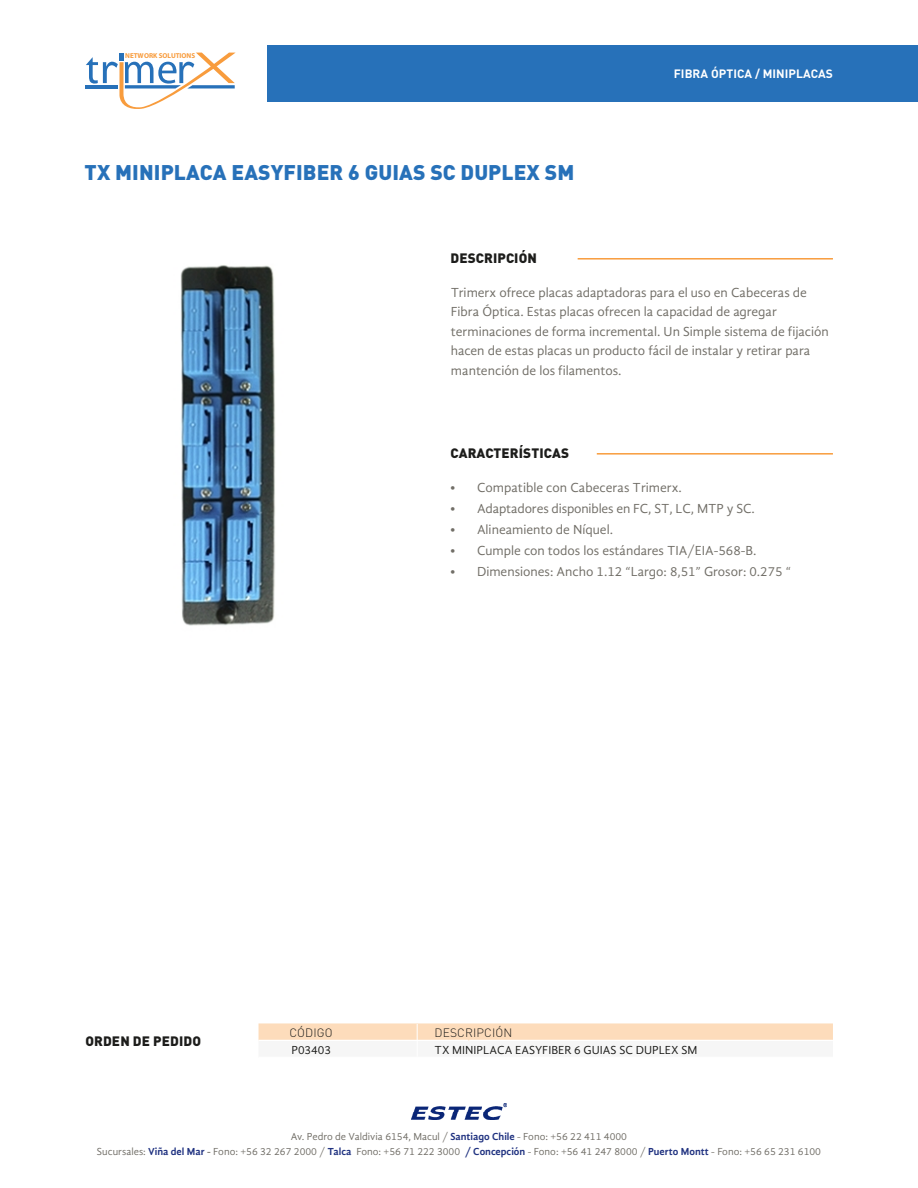
<style>
.page{position:relative;width:918px;height:1188px;background:#fff}
.page>*{position:absolute;margin:0;border:0;box-sizing:border-box;transform-origin:0 0}
.t1{font:900 21px "DIN Pro";letter-spacing:.005em;color:#2771b9}
.t2{font:13.5px/19.5px "Gandhi Sans";color:#716e67}
.t3{font:900 13.5px "DIN Pro";letter-spacing:.01em;color:#1d1d1b}
.t4{font:12px "Gandhi Sans";color:#1d1d1b}
.t5{font:700 12px "DIN Pro";letter-spacing:.005em;color:#fff}
.t6{font:300 12px "DIN Pro";letter-spacing:.01em;color:#1d1d1b}
.t7{font:10.5px/15px "Gandhi Sans";color:#716e67;text-align:center}
.t8{font:700 7.05px "Myriad Pro";color:#f89c3d}
.s1{font-weight:700;color:#213381}
.s2{font-weight:700}
</style>
<div class="page">
<img style="left:180px;top:265px;width:95px;height:361px">
<div style="left:268px;top:46px;width:650px;height:56px;background:#2771b9"></div>
<hr style="left:578px;top:258px;width:255px;height:2px;background:#f89c3d">
<hr style="left:597px;top:453px;width:236px;height:2px;background:#f89c3d">
<svg style="left:86px;top:53px;width:149px;height:56px"></svg>
<svg style="left:259px;top:1023px;width:574px;height:18px;background:#fddfc1"></svg>
<img style="left:411px;top:1103px;width:96px;height:17px">
<p class="t8" style="left:125px;top:51px;width:71px">NETWORK SOLUTIONS</p>
<h1 class="t1" style="left:85px;top:158px;width:491px">TX MINIPLACA EASYFIBER 6 GUIAS SC DUPLEX SM</h1>
<p class="t3" style="left:451px;top:249px;width:88px">DESCRIPCIÓN</p>
<p class="t5" style="left:674px;top:66px;width:161px">FIBRA ÓPTICA / MINIPLACAS</p>
<p class="t2" style="left:451px;top:283px;width:379px">Trimerx ofrece placas adaptadoras para el uso en Cabeceras de Fibra Óptica. Estas placas ofrecen la capacidad de agregar terminaciones de forma incremental. Un Simple sistema de fijación hacen de estas placas un producto fácil de instalar y retirar para mantención de los filamentos.</p>
<p class="t3" style="left:451px;top:444px;width:120px">CARACTERÍSTICAS</p>
<p class="t2" style="left:450px;top:477px;width:233px">• Compatible con Cabeceras Trimerx.</p>
<p class="t2" style="left:450px;top:498px;width:306px">• Adaptadores disponibles en FC, ST, LC, MTP y SC.</p>
<p class="t2" style="left:450px;top:519px;width:165px">• Alineamiento de Níquel.</p>
<p class="t2" style="left:450px;top:540px;width:308px">• Cumple con todos los estándares TIA/EIA-568-B.</p>
<p class="t2" style="left:450px;top:561px;width:343px">• Dimensiones: Ancho 1.12 “Largo: 8,51” Grosor: 0.275 “</p>
<p class="t3" style="left:85px;top:1032px;width:117px">ORDEN DE PEDIDO</p>
<p class="t6" style="left:289px;top:1024px;width:45px">CÓDIGO</p>
<p class="t6" style="left:435px;top:1024px;width:79px">DESCRIPCIÓN</p>
<p class="t4" style="left:291px;top:1043px;width:41px">P03403</p>
<p class="t4" style="left:435px;top:1043px;width:264px">TX MINIPLACA EASYFIBER 6 GUIAS SC DUPLEX SM</p>
<p class="t7" style="left:97px;top:1129px;width:726px">Av. Pedro de Valdivia 6154, Macul / <span class="s1">Santiago Chile</span> - Fono: +56 22 411 4000<br>Sucursales: <span class="s1">Viña del Mar</span> <span class="s2">-</span> Fono: +56 32 267 2000 / <span class="s1">Talca</span> Fono: +56 71 222 3000 <span class="s1">/ Concepción</span> - Fono: +56 41 247 8000 / <span class="s1">Puerto Montt</span> - Fono: +56 65 231 6100</p>
</div>
